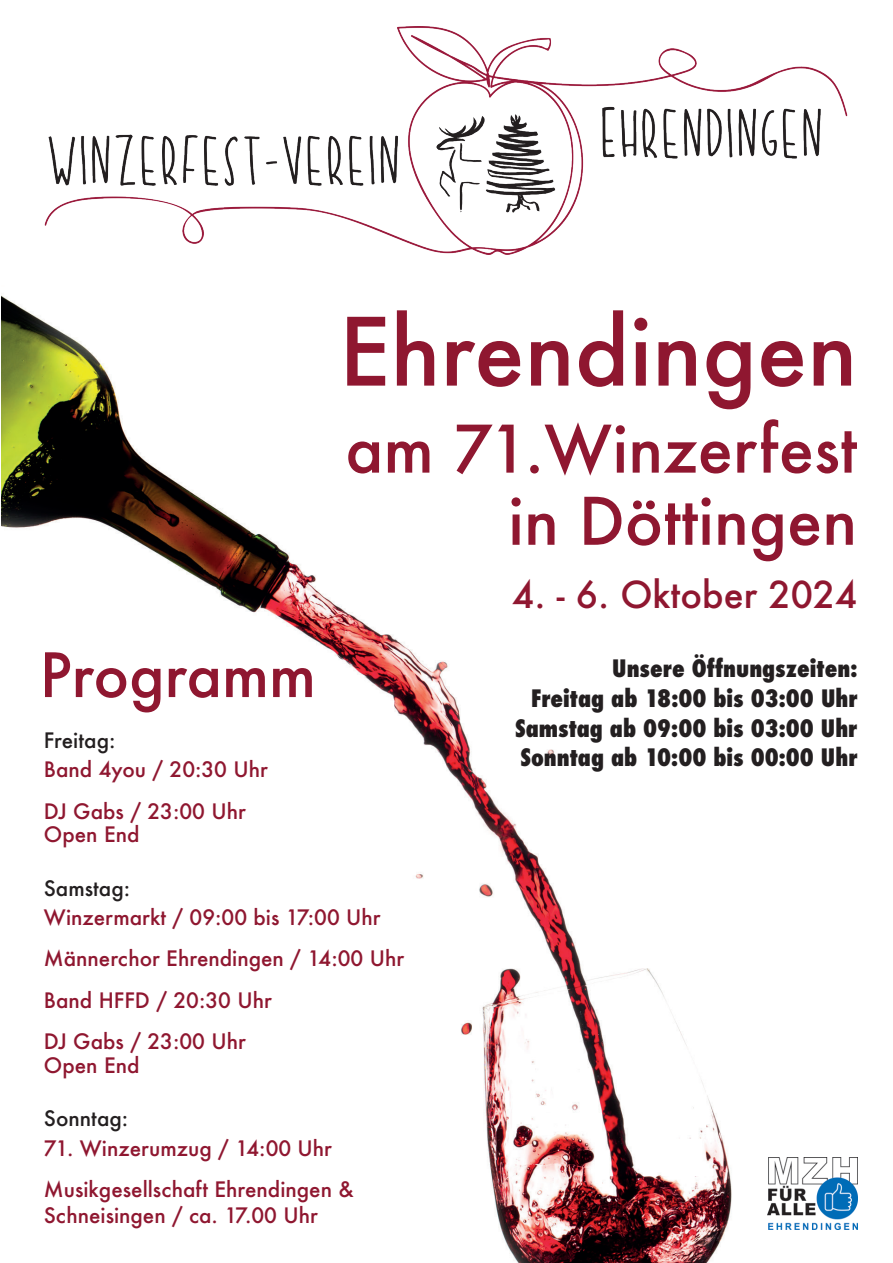
<style>
.page{position:relative;width:893px;height:1263px;background:#fff}
.page>*{position:absolute;margin:0;border:0;box-sizing:border-box;transform-origin:0 0}
.t1{font:500 91.2px "Futura";color:#8f1730}
.t2{font:500 63.6px/72.2px "Futura";color:#8f1730;text-align:right}
.t3{font:500 59.4px "Futura";color:#8f1730}
.t4{font:500 36.15px "Futura";color:#8f1730}
.t5{font:800 condensed 23.4px/29.7px "Futura";color:#231f20;text-align:right}
.t6{font:500 20.7px/41.4px "Futura";color:#8f1730}
.t7{font:500 20.7px "Futura";color:#231f20}
</style>
<div class="page">
<img style="left:1px;top:295px;width:831px;height:968px">
<img style="left:44px;top:26px;width:804px;height:229px">
<img style="left:767px;top:1157px;width:90px;height:72px">
<h1 class="t1" style="left:339px;top:289px;width:520px">Ehrendingen</h1>
<h2 class="t2" style="left:345px;top:412px;width:513px">am 71.Winzerfest in Döttingen</h2>
<h3 class="t4" style="left:512px;top:570px;width:347px">4. - 6. Oktober 2024</h3>
<h3 class="t3" style="left:40px;top:634px;width:278px">Programm</h3>
<p class="t7" style="left:44px;top:726px;width:73px">Freitag:</p>
<p class="t6" style="left:44px;top:749px;width:225px">Band 4you / 20:30 Uhr<br>DJ Gabs / 23:00 Uhr</p>
<p class="t6" style="left:44px;top:813px;width:97px">Open End</p>
<p class="t7" style="left:44px;top:874px;width:88px">Samstag:</p>
<p class="t6" style="left:44px;top:896px;width:362px">Winzermarkt / 09:00 bis 17:00 Uhr<br>Männerchor Ehrendingen / 14:00 Uhr<br>Band HFFD / 20:30 Uhr<br>DJ Gabs / 23:00 Uhr</p>
<p class="t6" style="left:44px;top:1044px;width:97px">Open End</p>
<p class="t7" style="left:44px;top:1104px;width:86px">Sonntag:</p>
<p class="t6" style="left:44px;top:1127px;width:311px">71. Winzerumzug / 14:00 Uhr<br>Musikgesellschaft Ehrendingen &amp;</p>
<p class="t6" style="left:44px;top:1194px;width:275px">Schneisingen / ca. 17.00 Uhr</p>
<p class="t5" style="left:515px;top:654px;width:344px">Unsere Öffnungszeiten:<br>Freitag ab 18:00 bis 03:00 Uhr<br>Samstag ab 09:00 bis 03:00 Uhr<br>Sonntag ab 10:00 bis 00:00 Uhr</p>
</div>
